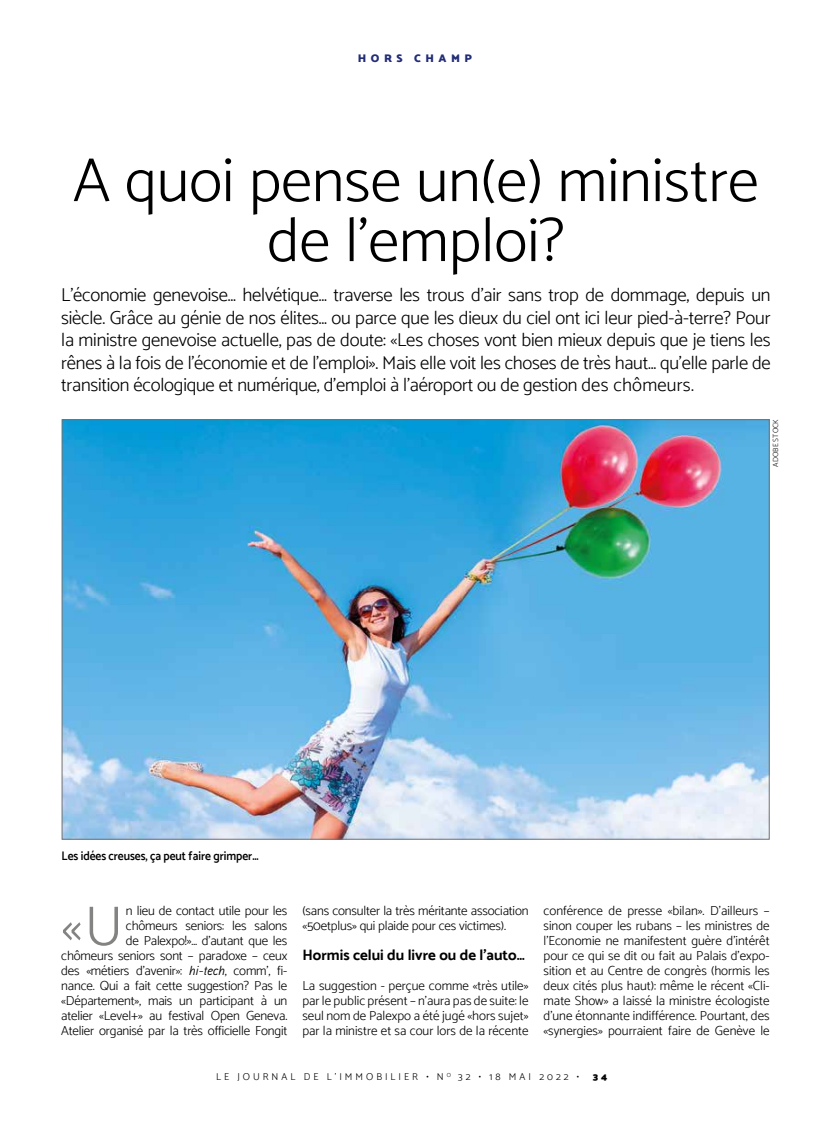
<style>
.page{position:relative;width:830px;height:1134px;background:#fff}
.page>*{position:absolute;margin:0;border:0;box-sizing:border-box;transform-origin:0 0}
.t1{font:300 62.5px/60px "Catamaran";color:#000;text-align:center}
.t2{font:300 56.38px "Catamaran";color:#838382}
.t3{font:300 18.75px/22.5px "Catamaran";letter-spacing:-.01em;color:#000;text-align:justify}
.t4{font:700 15px "Catamaran";color:#000}
.t5{font:300 13.12px/15px "Catamaran";letter-spacing:-.01em;color:#000;text-align:justify}
.t6{font:600 12.5px "Catamaran";letter-spacing:-.005em;color:#000;scale:.92 1}
.t7{font:900 11.25px "Catamaran";letter-spacing:.4em;color:#232c77}
.t8{font:300 10px "Catamaran";letter-spacing:.3em;color:#000}
.t9{font:900 10px "Catamaran";color:#000}
.t10{font:300 7.5px "Catamaran";letter-spacing:.01em;color:#000}
.s1{font-family:"Aaux Pro Regular Italic OSF";font-weight:400}
</style>
<div class="page">
<img style="left:64px;top:421px;width:703px;height:417px">
<p class="t7" style="left:358px;top:51px;width:116px">HORS CHAMP</p>
<h1 class="t1" style="left:73px;top:150px;width:686px">A quoi pense un(e) ministre de l’emploi?</h1>
<p class="t3" style="left:61px;top:284px;width:710px">L’économie genevoise… helvétique… traverse les trous d’air sans trop de dommage, depuis un siècle. Grâce au génie de nos élites… ou parce que les dieux du ciel ont ici leur pied-à-terre? Pour la ministre genevoise actuelle, pas de doute: «Les choses vont bien mieux depuis que je tiens les rênes à la fois de l’économie et de l’emploi». Mais elle voit les choses de très haut… qu’elle parle de transition écologique et numérique, d’emploi à l’aéroport ou de gestion des chômeurs.</p>
<p class="t10" style="left:770px;top:467px;width:49px;rotate:-90deg">ADOBE STOCK</p>
<p class="t6" style="left:62px;top:848px;width:216px">Les idées creuses, ça peut faire grimper...</p>
<p class="t5" style="left:61px;top:903px;width:227px;text-align:right">n lieu de contact utile pour les<br>chômeurs seniors: les salons<br>de Palexpo!»… d’autant que les<br>chômeurs seniors sont – paradoxe – ceux des «métiers d’avenir»: <span class="s1">hi-tech</span>, comm’, fi&shy;nance. Qui a fait cette suggestion? Pas le «Département», mais un participant à un atelier «Level+» au festival Open Geneva.<br>Atelier organisé par la très officielle Fongit</p>
<p class="t5" style="left:302px;top:903px;width:227px">(sans consulter la très méritante association «50etplus» qui plaide pour ces victimes).</p>
<h2 class="t2" style="left:61px;top:893px;width:63px">«U</h2>
<p class="t4" style="left:302px;top:946px;width:224px">Hormis celui du livre ou de l’auto…</p>
<p class="t5" style="left:302px;top:978px;width:227px">La suggestion - perçue comme «très utile» par le public présent – n’aura pas de suite: le seul nom de Palexpo a été jugé «hors sujet» par la ministre et sa cour lors de la récente</p>
<p class="t5" style="left:543px;top:903px;width:227px">conférence de presse «bilan». D’ailleurs – sinon couper les rubans – les ministres de l’Economie ne manifestent guère d’intérêt pour ce qui se dit ou fait au Palais d’expo&shy;sition et au Centre de congrès (hormis les deux cités plus haut): même le récent «Cli&shy;mate Show» a laissé la ministre écologiste d’une étonnante indifférence. Pourtant, des «synergies» pourraient faire de Genève le</p>
<p class="t8" style="left:216px;top:1071px;width:364px">LE JOURNAL DE L’IMMOBILIER • N <sup>O</sup> 32 • 18 MAI 2022 •</p>
<p class="t9" style="left:592px;top:1071px;width:16px">3 4</p>
</div>
